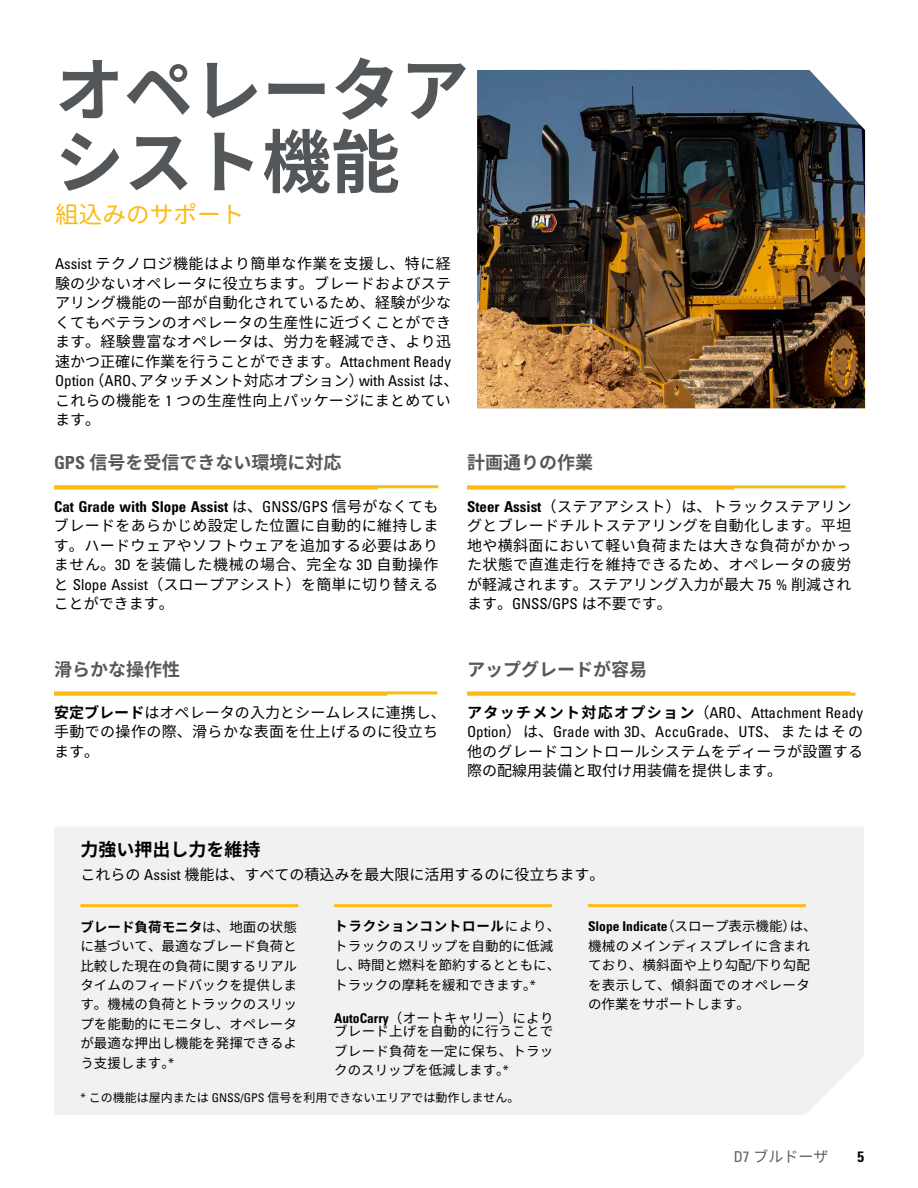
<style>
.page{position:relative;width:918px;height:1188px;background:#fff}
.page>*{position:absolute;margin:0;border:0;box-sizing:border-box;transform-origin:0 0}
.t1{font:700 69px/72px "Noto Sans CJ Kjp";color:#545759}
.t2{font:23.7px "Noto Sans CJ Kjp";color:#fdba11}
.t3{font:700 18px "Noto Sans CJ Kjp";color:#58585b}
.t4{font:700 18px "Noto Sans CJ Kjp";color:#000}
.t5{font:15px/19.5px "Noto Sans CJ Kjp";letter-spacing:.015em;color:#000;text-align:justify}
.t6{font:condensed 15px/19.5px "Univers LTCYR 57";color:#000}
.t7{font:15px "Univers LTCYR 67 Bold Cond";color:#000}
.t8{font:15px "Noto Sans CJ Kjp";color:#5d6263}
.t9{font:13.5px/19.5px "Noto Sans CJ Kjp";letter-spacing:.005em;color:#000}
.t10{font:13.5px "Univers LTCYR 67 Bold Cond";color:#000}
.t11{font:12px "Noto Sans CJ Kjp";color:#000}
.s1{font-family:"Univers LTCYR 57";font-stretch:condensed}
.s2{font-family:"Noto Sans CJ Kjp";font-stretch:normal}
.s3{font-family:"Univers LTCYR 67 Bold Cond";font-weight:400}
.s4{font-family:"Noto Sans CJ Kjp"}
.s5{font-family:"Univers LTCYR 67 Bold Cond"}
.s6{font-weight:700}
.s7{font-family:"Noto Sans CJ Kjp";font-weight:700;font-stretch:normal}
.s8{font-family:"Univers LT Std";font-stretch:condensed}
</style>
<div class="page">
<div style="left:54px;top:827px;width:810px;height:288px;background:#f1f1f2"></div>
<hr style="left:54px;top:485px;width:384px;height:3px;background:#fdba11">
<hr style="left:467px;top:485px;width:379px;height:3px;background:#fdba11">
<hr style="left:54px;top:691px;width:383px;height:3px;background:#fdba11">
<hr style="left:467px;top:691px;width:383px;height:3px;background:#fdba11">
<hr style="left:54px;top:487px;width:324px;height:3px;background:#fdba11">
<hr style="left:467px;top:487px;width:267px;height:3px;background:#fdba11">
<hr style="left:54px;top:693px;width:333px;height:3px;background:#fdba11">
<hr style="left:467px;top:693px;width:389px;height:3px;background:#fdba11">
<img style="left:477px;top:70px;width:388px;height:338px">
<hr style="left:80px;top:904px;width:218px;height:3px;background:#fdba11">
<hr style="left:334px;top:904px;width:218px;height:3px;background:#fdba11">
<hr style="left:588px;top:904px;width:218px;height:3px;background:#fdba11">
<h1 class="t1" style="left:55px;top:55px;width:415px">オペレータアシスト機能</h1>
<h2 class="t2" style="left:55px;top:201px;width:191px">組込みのサポート</h2>
<p class="t5" style="left:55px;top:254px;width:398px"><span class="s1">Assist</span> テクノロジ機能はより簡単な作業を支援し、特に経験の少ないオペレータに役立ちます。ブレードおよびステアリング機能の一部が自動化されているため、経験が少なくてもベテランのオペレータの生産性に近づくことができます。経験豊富なオペレータは、労力を軽減でき、より迅速かつ正確に作業を行うことができます。<span class="s1">Attachment Ready</span></p>
<p class="t6" style="left:55px;top:371px;width:405px">Option<span class="s2">（</span>ARO<span class="s2">、アタッチメント対応オプション）</span>with Assist <span class="s2">は、</span></p>
<p class="t5" style="left:55px;top:391px;width:397px">これらの機能を <span class="s1">1</span> つの生産性向上パッケージにまとめています。</p>
<p class="t3" style="left:54px;top:453px;width:289px"><span class="s3">GPS</span> 信号を受信できない環境に対応</p>
<p class="t3" style="left:467px;top:453px;width:127px">計画通りの作業</p>
<p class="t7" style="left:54px;top:497px;width:386px">Cat Grade with Slope Assist <span class="s4">は、</span><span class="s1">GNSS/GPS</span> <span class="s4">信号がなくても</span></p>
<p class="t5" style="left:54px;top:516px;width:386px">ブレードをあらかじめ設定した位置に自動的に維持します。ハードウェアやソフトウェアを追加する必要はありません。<span class="s1">3D</span> を装備した機械の場合、完全な <span class="s1">3D</span> 自動操作と <span class="s1">Slope Assist</span>（スロープアシスト）を簡単に切り替えることができます。</p>
<p class="t5" style="left:467px;top:497px;width:386px"><span class="s5">Steer Assist</span>（ステアアシスト）は、トラックステアリングとブレードチルトステアリングを自動化します。平坦地や横斜面において軽い負荷または大きな負荷がかかった状態で直進走行を維持できるため、オペレータの疲労が軽減されます。ステアリング入力が最大 <span class="s1">75 %</span> 削減されます。<span class="s1">GNSS/GPS</span> は不要です。</p>
<p class="t3" style="left:54px;top:659px;width:127px">滑らかな操作性</p>
<p class="t3" style="left:467px;top:659px;width:181px">アップグレードが容易</p>
<p class="t5" style="left:54px;top:703px;width:393px;text-align:left"><span class="s6">安定ブレード</span>はオペレータの入力とシームレスに連携し、手動での操作の際、滑らかな表面を仕上げるのに役立ちます。</p>
<p class="t4" style="left:80px;top:840px;width:181px">力強い押出し力を維持</p>
<p class="t6" style="left:467px;top:703px;width:397px"><span class="s7">アタッチメント対応オプション</span><span class="s2">（</span>ARO<span class="s2">、</span>Attachment Ready<br>Option<span class="s2">）は、</span>Grade with 3D<span class="s2">、</span>AccuGrade<span class="s2">、</span>UTS<span class="s2">、またはその</span></p>
<p class="t5" style="left:467px;top:742px;width:398px">他のグレードコントロールシステムをディーラが設置する際の配線用装備と取付け用装備を提供します。</p>
<p class="t5" style="left:80px;top:865px;width:526px">これらの <span class="s1">Assist</span> 機能は、すべての積込みを最大限に活用するのに役立ちます。</p>
<p class="t9" style="left:80px;top:917px;width:218px;text-align:justify"><span class="s6">ブレード負荷モニタ</span>は、地面の状態に基づいて、最適なブレード負荷と比較した現在の負荷に関するリアルタイムのフィードバックを提供します。機械の負荷とトラックのスリップを能動的にモニタし、オペレータが最適な押出し機能を発揮できるよう支援します。<span class="s1">*</span></p>
<p class="t9" style="left:334px;top:917px;width:228px"><span class="s6">トラクションコントロール</span>により、トラックのスリップを自動的に低減し、時間と燃料を節約するとともに、トラックの摩耗を緩和できます。<span class="s1">*</span></p>
<p class="t9" style="left:334px;top:1012px;width:221px;line-height:13.5px"><span class="s5">AutoCarry</span>（オートキャリー）によりブレード上げを自動的に行うことで</p>
<p class="t9" style="left:334px;top:1042px;width:221px">ブレード負荷を一定に保ち、トラックのスリップを低減します。<span class="s1">*</span></p>
<p class="t11" style="left:80px;top:1091px;width:441px"><span class="s8">*</span> この機能は屋内または <span class="s8">GNSS/GPS</span> 信号を利用できないエリアでは動作しません。</p>
<p class="t10" style="left:588px;top:918px;width:230px">Slope Indicate<span class="s4">（スロープ表示機能）は、</span></p>
<p class="t9" style="left:588px;top:937px;width:223px;text-align:justify">機械のメインディスプレイに含まれており、横斜面や上り勾配<span class="s1">/</span>下り勾配を表示して、傾斜面でのオペレータの作業をサポートします。</p>
<p class="t8" style="left:734px;top:1148px;width:96px"><span class="s1">D7</span> ブルドーザ</p>
<p class="t7" style="left:857px;top:1147px;width:8px">5</p>
</div>
